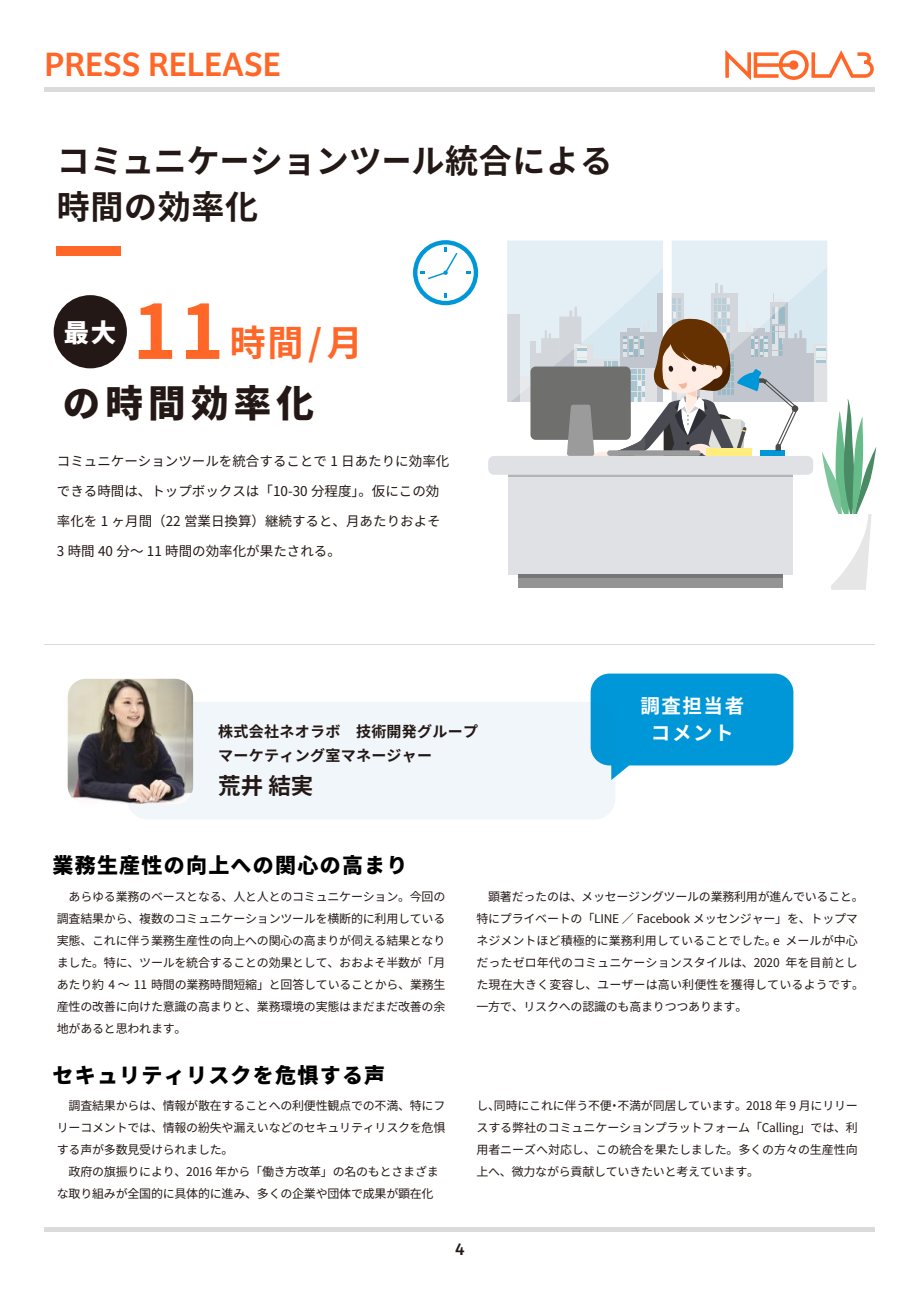
<style>
.page{position:relative;width:919px;height:1289px;background:#fff}
.page>*{position:absolute;margin:0;border:0;box-sizing:border-box;transform-origin:0 0}
.t1{font:900 37.5px "Noto Sans CJ Kjp";letter-spacing:.14em;color:#231815}
.t2{font:700 36px "Noto Sans CJ Kjp";color:#ff6728}
.t3{font:34.95px "Bree";color:#ff6728}
.t4{font:700 33px/46.5px "Noto Sans CJ Kjp";color:#231815}
.t5{font:900 25.35px "Noto Sans CJ Kjp";color:#fff}
.t6{font:700 22.5px "Noto Sans CJ Kjp";color:#231815}
.t7{font:900 21px "Noto Sans CJ Kjp";letter-spacing:.06em;color:#000}
.t8{font:700 19.5px/27px "Noto Sans CJ Kjp";letter-spacing:.08em;color:#fff;text-align:center}
.t9{font:18px "Bree";color:#231815}
.t10{font:700 15px/24px "Noto Sans CJ Kjp";letter-spacing:.02em;color:#231815}
.t11{font:13.5px "Noto Sans CJ Kjp";color:#231815}
.t12{font:12px/22px "Noto Sans CJ Kjp";letter-spacing:-.02em;color:#231815;text-align:justify}
.t13{font:12px/22px "Noto Sans CJ Kjp";color:#231815}
.s1{font-size:75px}
</style>
<div class="page">
<svg style="left:590px;top:673px;width:203px;height:104px;background:#1ea3dc"></svg>
<div style="left:127px;top:702px;width:488px;height:117px;background:#f0f6fa;border-radius:21px"></div>
<hr style="left:45px;top:88px;width:830px;height:4px;background:#dbdbdb">
<svg style="left:725px;top:50px;width:148px;height:30px"></svg>
<div style="left:57px;top:246px;width:64px;height:9px;background:#ff6728"></div>
<div style="left:54px;top:295px;width:73px;height:73px;background:#231815;border-radius:50%"></div>
<div style="left:45px;top:1226px;width:830px;height:5px;background:#dbdbdb"></div>
<div style="left:488px;top:456px;width:325px;height:19px;background:#dfe1e5;border-radius:6px"></div>
<svg style="left:507px;top:240px;width:369px;height:350px"></svg>
<svg style="left:413px;top:240px;width:65px;height:65px"></svg>
<img style="left:68px;top:678px;width:125px;height:126px">
<h3 class="t3" style="left:45px;top:44px;width:237px">PRESS RELEASE</h3>
<h3 class="t4" style="left:57px;top:138px;width:557px">コミュニケーションツール統合による時間の効率化</h3>
<h2 class="t2" style="left:133px;top:322px;width:232px"><span class="s1">11</span>時間/月</h2>
<h1 class="t1" style="left:63px;top:382px;width:253px">の時間効率化</h1>
<h3 class="t5" style="left:64px;top:318px;width:54px">最大</h3>
<p class="t11" style="left:57px;top:453px;width:394px">コミュニケーションツールを統合することで 1 日あたりに効率化</p>
<p class="t11" style="left:57px;top:483px;width:384px">できる時間は、トップボックスは「10-30 分程度」。仮にこの効</p>
<p class="t11" style="left:57px;top:513px;width:385px">率化を 1 ヶ月間（22 営業日換算）継続すると、月あたりおよそ</p>
<p class="t11" style="left:57px;top:543px;width:285px">3 時間 40 分～ 11 時間の効率化が果たされる。</p>
<p class="t10" style="left:218px;top:719px;width:261px">株式会社ネオラボ　技術開発グループマーケティング室マネージャー</p>
<h3 class="t6" style="left:218px;top:773px;width:97px">荒井 結実</h3>
<h3 class="t7" style="left:52px;top:853px;width:356px">業務生産性の向上への関心の高まり</h3>
<h3 class="t8" style="left:640px;top:692px;width:105px">調査担当者コメント</h3>
<p class="t12" style="left:57px;top:885px;width:390px">　あらゆる業務のベースとなる、人と人とのコミュニケーション。今回の調査結果から、複数のコミュニケーションツールを横断的に利用している実態、これに伴う業務生産性の向上への関心の高まりが伺える結果となりました。特に、ツールを統合することの効果として、おおよそ半数が「月あたり約 4 ～ 11 時間の業務時間短縮」と回答していることから、業務生産性の改善に向けた意識の高まりと、業務環境の実態はまだまだ改善の余地があると思われます。</p>
<h3 class="t7" style="left:52px;top:1063px;width:334px">セキュリティリスクを危惧する声</h3>
<p class="t12" style="left:57px;top:1094px;width:390px;text-align:left">　調査結果からは、情報が散在することへの利便性観点での不満、特にフリーコメントでは、情報の紛失や漏えいなどのセキュリティリスクを危惧する声が多数見受けられました。<br>　政府の旗振りにより、2016 年から「働き方改革」の名のもとさまざまな取り組みが全国的に具体的に進み、多くの企業や団体で成果が顕在化</p>
<p class="t13" style="left:476px;top:885px;width:389px">　顕著だったのは、メッセージングツールの業務利用が進んでいること。特にプライベートの「LINE ／ Facebook メッセンジャー」を、トップマネジメントほど積極的に業務利用していることでした。e メールが中心だったゼロ年代のコミュニケーションスタイルは、2020 年を目前とした現在大きく変容し、ユーザーは高い利便性を獲得しているようです。一方で、リスクへの認識のも高まりつつあります。</p>
<p class="t12" style="left:476px;top:1094px;width:383px">し、同時にこれに伴う不便・不満が同居しています。2018 年 9 月にリリースする弊社のコミュニケーションプラットフォーム「Calling」では、利用者ニーズへ対応し、この統合を果たしました。多くの方々の生産性向上へ、微力ながら貢献していきたいと考えています。</p>
<h3 class="t9" style="left:455px;top:1238px;width:11px">4</h3>
</div>
